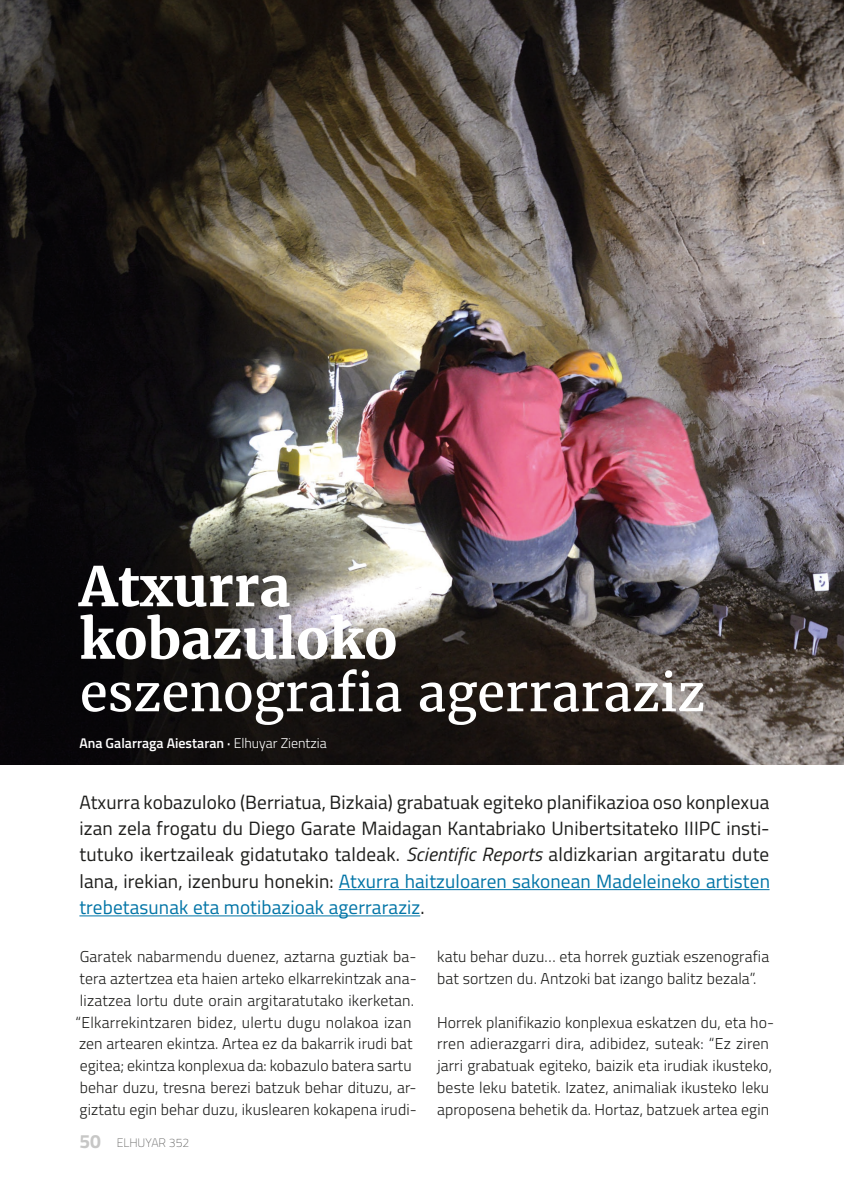
<style>
.page{position:relative;width:844px;height:1191px;background:#fff}
.page>*{position:absolute;margin:0;border:0;box-sizing:border-box;transform-origin:0 0}
.t1{font:700 54.25px/52.5px "Merriweather";color:#fff}
.t2{font:50.75px "Merriweather";color:#fff}
.t3{font:19.25px/26.2px "Titillium";letter-spacing:.005em;color:#1d1d1b;text-align:justify}
.t4{font:300 15.75px/21.9px "Titillium";letter-spacing:.005em;color:#1d1d1b}
.t5{font:600 14px "Titillium";color:#fff}
.t6{font:100 12.25px "Titillium";color:#575756}
.s1{font-weight:300}
.s2{font-style:italic}
.s3{color:#0074a6}
.s4{font-weight:700;font-size:19.25px;color:#c7c7c6}
</style>
<div class="page">
<img style="left:0;top:0;width:843px;height:765px">
<hr style="left:338px;top:889px;width:431px;height:1px;background:#0074a6">
<hr style="left:79px;top:915px;width:341px;height:1px;background:#0074a6">
<h1 class="t1" style="left:79px;top:561px;width:319px">Atxurra kobazuloko</h1>
<h2 class="t2" style="left:80px;top:661px;width:626px">eszenografia agerraraziz</h2>
<p class="t5" style="left:79px;top:732px;width:249px">Ana Galarraga Aiestaran · <span class="s1">Elhuyar Zientzia</span></p>
<p class="t3" style="left:79px;top:788px;width:692px">Atxurra kobazuloko (Berriatua, Bizkaia) grabatuak egiteko planifikazioa oso konplexua izan zela frogatu du Diego Garate Maidagan Kantabriako Unibertsitateko IIIPC insti&shy;tutuko ikertzaileak gidatutako taldeak. <span class="s2">Scientific Reports</span> aldizkarian argitaratu dute lana, irekian, izenburu honekin: <span class="s3">Atxurra haitzuloaren sakonean Madeleineko artisten trebetasunak eta motibazioak agerraraziz</span>.</p>
<p class="t4" style="left:437px;top:944px;width:333px">katu behar duzu… eta horrek guztiak eszenografia bat sortzen du. Antzoki bat izango balitz bezala”.</p>
<p class="t4" style="left:437px;top:1010px;width:338px">Horrek planifikazio konplexua eskatzen du, eta ho&shy;rren adierazgarri dira, adibidez, suteak: “Ez ziren jarri grabatuak egiteko, baizik eta irudiak ikusteko, beste leku batetik. Izatez, animaliak ikusteko leku aproposena behetik da. Hortaz, batzuek artea egin</p>
<p class="t4" style="left:76px;top:944px;width:342px">Garatek nabarmendu duenez, aztarna guztiak ba&shy;tera aztertzea eta haien arteko elkarrekintzak ana&shy;lizatzea lortu dute orain argitaratutako ikerketan. “Elkarrekintzaren bidez, ulertu dugu nolakoa izan zen artearen ekintza. Artea ez da bakarrik irudi bat egitea; ekintza konplexua da: kobazulo batera sartu behar duzu, tresna berezi batzuk behar dituzu, ar&shy;giztatu egin behar duzu, ikuslearen kokapena irudi-</p>
<p class="t6" style="left:79px;top:1133px;width:111px"><span class="s4">50</span> ELHUYAR 352</p>
</div>
